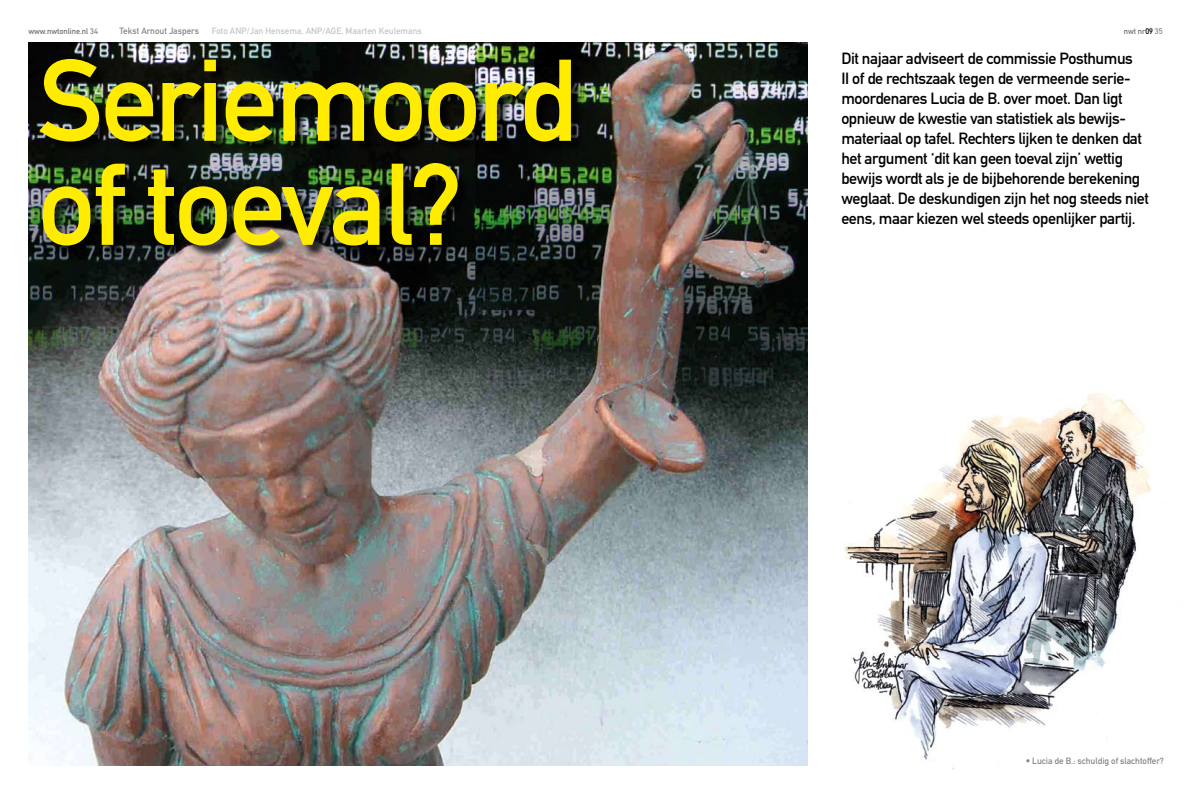
<style>
.page{position:relative;width:1191px;height:794px;background:#fff}
.page>*{position:absolute;margin:0;border:0;box-sizing:border-box;transform-origin:0 0}
.t1{font:114px/104px "DIN Mittelschrift Std";letter-spacing:-.025em;color:#ffec00}
.t2{font:16px/20px "DIN Mittelschrift Std";letter-spacing:-.025em;color:#000}
.t3{font:9px "DIN Mittelschrift Std";color:#868889}
.t4{font:9px "DIN Mittelschrift Std";color:#c4c6c7}
.t5{font:8px "DIN Mittelschrift Std";color:#6e7071}
.s1{color:#868889}
.s2{color:#000}
</style>
<div class="page">
<img style="left:28px;top:43px;width:779px;height:722px">
<div style="left:41px;top:60px;width:543px;height:199px;background:#000;opacity:.75"></div>
<img style="left:844px;top:393px;width:307px;height:376px">
<p class="t3" style="left:120px;top:26px;width:81px">Tekst Arnout Jaspers</p>
<p class="t4" style="left:212px;top:26px;width:212px">Foto ANP/Jan Hensema, ANP/AGE, Maarten Keulemans</p>
<p class="t5" style="left:28px;top:27px;width:71px">www.nwtonline.nl <span class="s1">34</span></p>
<p class="t5" style="left:1123px;top:27px;width:40px">nwt nr<span class="s2">09</span> <span class="s1">35</span></p>
<p class="t2" style="left:841px;top:49px;width:309px">Dit najaar adviseert de commissie Posthumus<br>II of de rechtszaak tegen de vermeende serie&shy;moordenares Lucia de B. over moet. Dan ligt opnieuw de kwestie van statistiek als bewijs&shy;materiaal op tafel. Rechters lijken te denken dat het argument ‘dit kan geen toeval zijn’ wettig bewijs wordt als je de bijbehorende berekening weglaat. De deskundigen zijn het nog steeds niet eens, maar kiezen wel steeds openlijker partij.</p>
<h1 class="t1" style="left:38px;top:50px;width:540px">Seriemoord of toeval?</h1>
<p class="t3" style="left:1025px;top:756px;width:140px">• Lucia de B.: schuldig of slachtoffer?</p>
</div>
